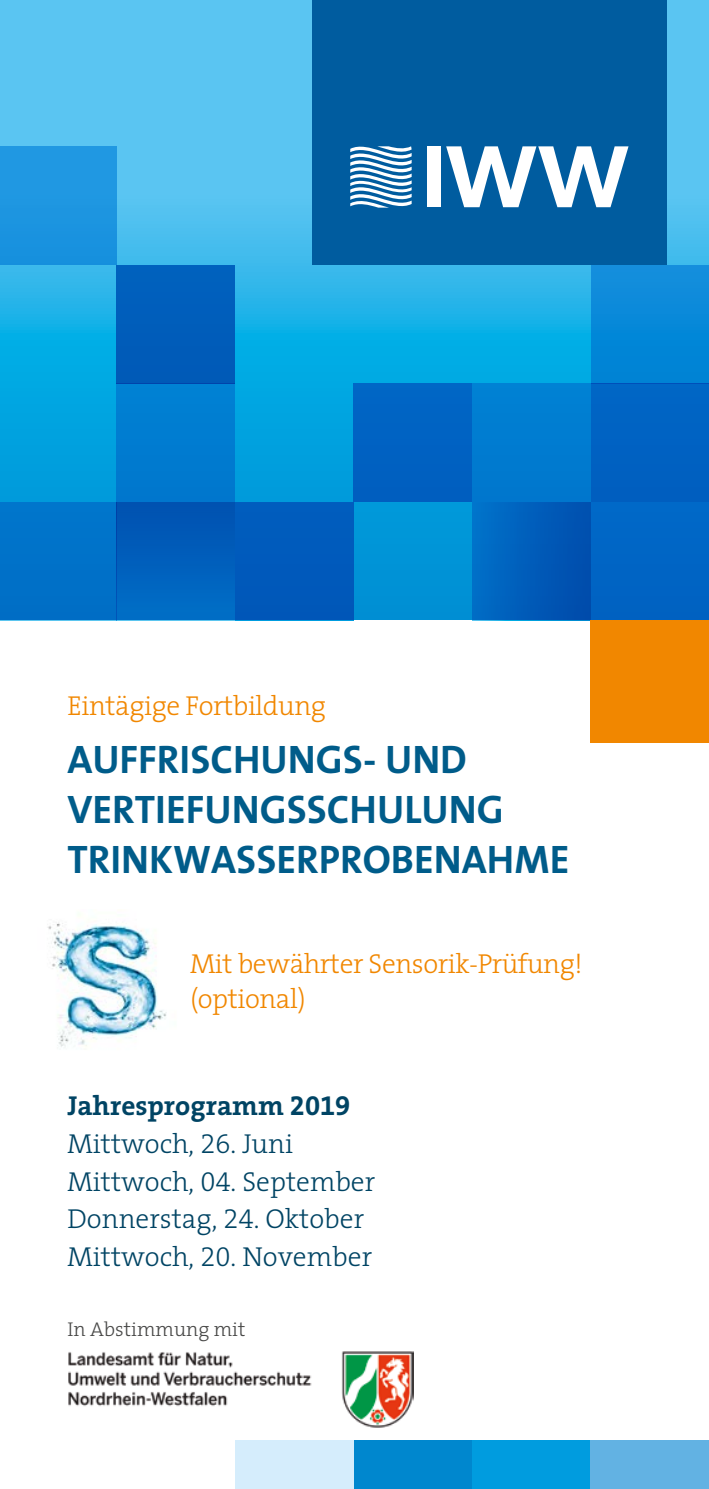
<style>
.page{position:relative;width:709px;height:1489px;background:#fff}
.page>*{position:absolute;margin:0;border:0;box-sizing:border-box;transform-origin:0 0}
.t1{font:40px "The Sans 7 Bold Plain";color:#005c8a}
.Fliesstext{font:300 27.5px "The Serif 3";color:#004464}
.Fliesstext-2{font:300 27.5px/35px "The Serif 3";letter-spacing:-.015em;color:#f18700}
.Fliesstext-3{font:700 27.5px "The Serif 7";color:#004464}
.Fliesstext-4{font:300 20px "The Serif 3";color:#494948}
.s1{font-family:"The Serif 7 Bold Expert";font-weight:400}
.s2{font-family:"The Serif 3 Light Expert";font-weight:400}
</style>
<div class="page">
<svg style="left:0;top:0;width:709px;height:620px;background:#2eb4e9"></svg>
<div style="left:0;top:502px;width:116px;height:118px;background:#0072c9"></div>
<div style="left:0;top:146px;width:116px;height:119px;background:#1e96e0"></div>
<div style="left:116px;top:265px;width:119px;height:118px;background:#005dba"></div>
<div style="left:591px;top:265px;width:118px;height:118px;background:linear-gradient(to right,#0888d8,#0888d8)"></div>
<div style="left:353px;top:383px;width:119px;height:119px;background:#0062c3"></div>
<div style="left:472px;top:383px;width:119px;height:119px;background:#007cd1"></div>
<div style="left:591px;top:383px;width:118px;height:119px;background:#0062c3"></div>
<div style="left:116px;top:502px;width:119px;height:118px;background:linear-gradient(to right,#005fbc,#005fbc)"></div>
<div style="left:235px;top:502px;width:118px;height:118px;background:#005abc"></div>
<div style="left:472px;top:502px;width:119px;height:118px;background:linear-gradient(to right,#006fc8,#004bac)"></div>
<div style="left:116px;top:383px;width:119px;height:119px;background:#007cd1"></div>
<div style="left:591px;top:502px;width:118px;height:118px;background:#0065c5"></div>
<div style="left:312px;top:0;width:354px;height:265px;background:#005c9f"></div>
<div style="left:591px;top:620px;width:118px;height:123px;background:#f18700"></div>
<svg style="left:350px;top:146px;width:61px;height:62px"></svg>
<div style="left:426px;top:146px;width:14px;height:61px;background:#fff"></div>
<svg style="left:446px;top:146px;width:182px;height:61px"></svg>
<img style="left:48px;top:922px;width:119px;height:126px">
<img style="left:68px;top:1351px;width:345px;height:76px">
<div style="left:353px;top:1440px;width:119px;height:48px;background:#0087ce"></div>
<div style="left:472px;top:1440px;width:119px;height:48px;background:#009cdf"></div>
<div style="left:591px;top:1440px;width:118px;height:48px;background:#62b2e3"></div>
<div style="left:235px;top:1440px;width:118px;height:48px;background:#d5edfc"></div>
<p class="Fliesstext-2" style="left:67px;top:687px;width:260px">Eintägige Fortbildung</p>
<p class="t1" style="left:67px;top:726px;width:401px">AUFFRISCHUNGS- UND</p>
<p class="t1" style="left:67px;top:776px;width:438px">VERTIEFUNGSSCHULUNG</p>
<p class="t1" style="left:67px;top:826px;width:503px">TRINKWASSERPROBENAHME</p>
<p class="Fliesstext-2" style="left:190px;top:945px;width:394px">Mit bewährter Sensorik-Prüfung! (optional)</p>
<p class="Fliesstext-3" style="left:67px;top:1083px;width:284px">Jahresprogramm <span class="s1">2019</span></p>
<p class="Fliesstext" style="left:67px;top:1120px;width:227px">Mittwoch, <span class="s2">26</span>. Juni</p>
<p class="Fliesstext" style="left:67px;top:1158px;width:309px">Mittwoch, <span class="s2">04</span>. September</p>
<p class="Fliesstext" style="left:67px;top:1195px;width:298px">Donnerstag, <span class="s2">24</span>. Oktober</p>
<p class="Fliesstext" style="left:67px;top:1233px;width:306px">Mittwoch, <span class="s2">20</span>. November</p>
<p class="Fliesstext-4" style="left:67px;top:1312px;width:179px">In Abstimmung mit</p>
</div>
